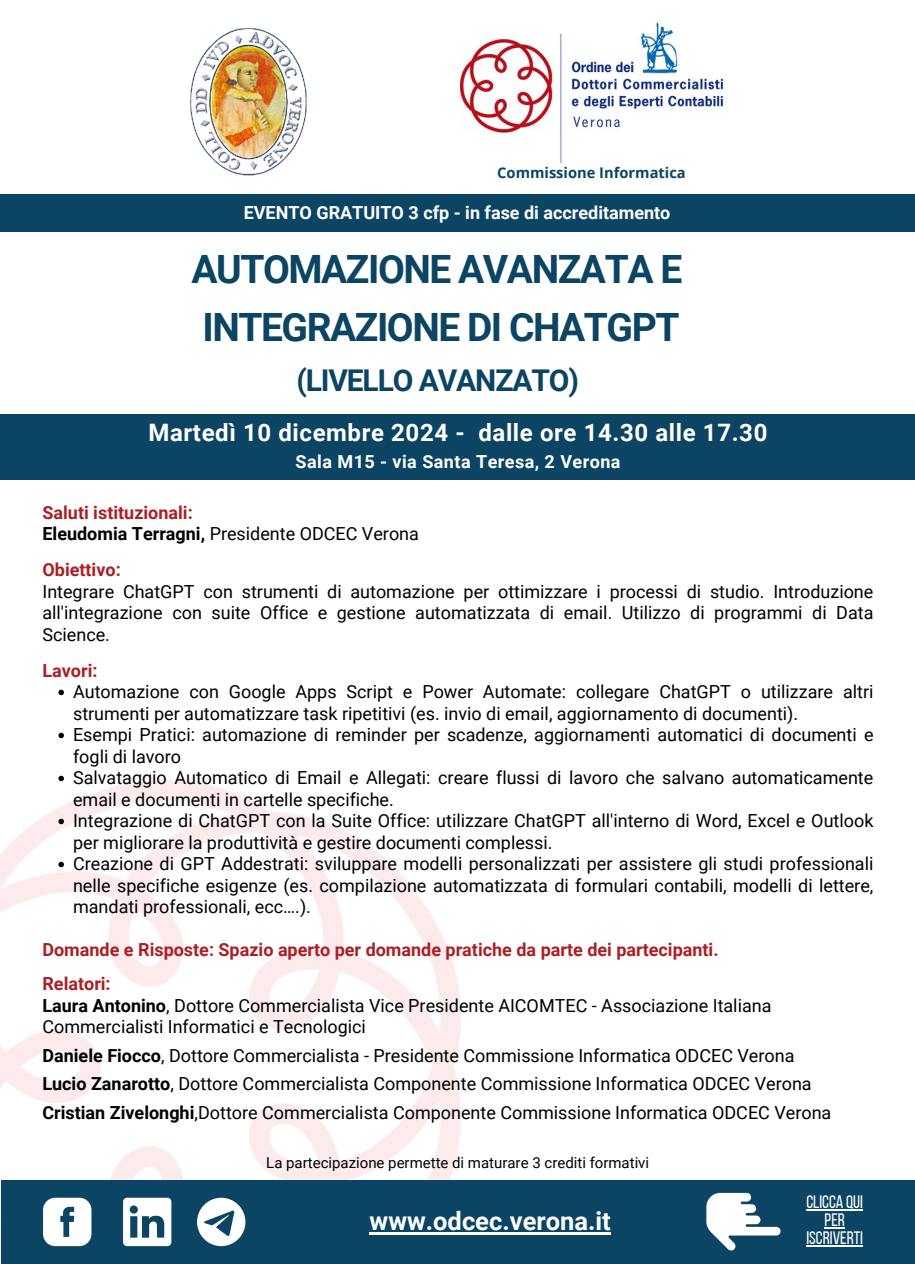
<style>
.page{position:relative;width:915px;height:1264px;background:#fff}
.page>*{position:absolute;margin:0;border:0;box-sizing:border-box;transform-origin:0 0}
.t1{font:700 39px/58.5px "Roboto";letter-spacing:-.04em;color:#0c4563}
.t2{font:700 30px "Roboto";letter-spacing:-.035em;color:#0c4563}
.t3{font:700 25.5px "Roboto";color:#fff}
.t4{font:700 24px "Roboto";letter-spacing:.025em;color:#fff}
.t5{font:18px/21.5px "Roboto";color:#000}
.t6{font:700 18px "Roboto";color:#ac1f26}
.t7{font:700 18px "Roboto";color:#fff}
.t8{font:700 18px "Roboto";letter-spacing:.025em;color:#fff}
.t9{font:18px/18px "Bebas Neue";color:#fff;text-align:center}
.t10{font:15px "Roboto";color:#000}
.t11{font:700 14.7px "Open Sans";color:#0c4563}
.s1{font-weight:700;color:#ac1f26}
.s2{font-weight:700}
</style>
<div class="page">
<div style="left:1px;top:1180px;width:913px;height:83px;background:#0c4563"></div>
<svg style="left:43px;top:1197px;width:48px;height:49px;background:#d5dfe4"></svg>
<svg style="left:123px;top:1197px;width:48px;height:49px"></svg>
<svg style="left:197px;top:1197px;width:48px;height:49px"></svg>
<svg style="left:706px;top:1192px;width:74px;height:58px"></svg>
<hr style="left:806px;top:1209px;width:57px;height:1px;background:#fff">
<svg style="left:824px;top:1227px;width:21px;height:1px"></svg>
<hr style="left:806px;top:1245px;width:57px;height:1px;background:#fff">
<hr style="left:369px;top:1232px;width:242px;height:2px;background:#fff">
<svg style="left:58px;top:689px;width:6px;height:6px"></svg>
<svg style="left:58px;top:732px;width:6px;height:6px"></svg>
<svg style="left:58px;top:775px;width:6px;height:6px"></svg>
<svg style="left:58px;top:818px;width:6px;height:6px"></svg>
<svg style="left:58px;top:861px;width:6px;height:6px"></svg>
<div style="left:0;top:194px;width:915px;height:37px;background:#0c4563"></div>
<div style="left:0;top:414px;width:914px;height:66px;background:#0c4563"></div>
<img style="left:459px;top:21px;width:264px;height:143px">
<img style="left:190px;top:28px;width:117px;height:148px">
<p class="t11" style="left:497px;top:163px;width:190px">Commissione Informatica</p>
<h4 class="t7" style="left:244px;top:202px;width:428px">EVENTO GRATUITO 3 cfp - in fase di accreditamento</h4>
<p class="t1" style="left:191px;top:240px;width:492px">AUTOMAZIONE AVANZATA E<br>INTEGRAZIONE DI CHATGPT</p>
<p class="t2" style="left:296px;top:363px;width:284px">(LIVELLO AVANZATO)</p>
<h4 class="t4" style="left:148px;top:419px;width:620px">Martedì 10 dicembre 2024 - dalle ore 14.30 alle 17.30</h4>
<h4 class="t8" style="left:295px;top:452px;width:326px">Sala M15 - via Santa Teresa, 2 Verona</h4>
<h3 class="t5" style="left:42px;top:501px;width:378px"><span class="s1">Saluti istituzionali:<br></span><span class="s2">Eleudomia Terragni,</span> Presidente ODCEC Verona</h3>
<h1 class="t5" style="left:42px;top:559px;width:832px"><span class="s1">Obiettivo:<br></span>Integrare ChatGPT con strumenti di automazione per ottimizzare i processi di studio. Introduzione all'integrazione con suite Office e gestione automatizzata di email. Utilizzo di programmi di Data Science.</h1>
<h2 class="t6" style="left:42px;top:660px;width:57px">Lavori:</h2>
<h4 class="t5" style="left:73px;top:681px;width:802px">Automazione con Google Apps Script e Power Automate: collegare ChatGPT o utilizzare altri strumenti per automatizzare task ripetitivi (es. invio di email, aggiornamento di documenti).</h4>
<h4 class="t5" style="left:73px;top:724px;width:802px">Esempi Pratici: automazione di reminder per scadenze, aggiornamenti automatici di documenti e fogli di lavoro</h4>
<h3 class="t5" style="left:73px;top:767px;width:801px">Salvataggio Automatico di Email e Allegati: creare flussi di lavoro che salvano automaticamente email e documenti in cartelle specifiche.</h3>
<p class="t5" style="left:73px;top:810px;width:802px">Integrazione di ChatGPT con la Suite Office: utilizzare ChatGPT all'interno di Word, Excel e Outlook per migliorare la produttività e gestire documenti complessi.</p>
<p class="t5" style="left:73px;top:853px;width:802px;text-align:justify">Creazione di GPT Addestrati: sviluppare modelli personalizzati per assistere gli studi professionali nelle specifiche esigenze (es. compilazione automatizzata di formulari contabili, modelli di lettere, mandati professionali, ecc….).</p>
<p class="t6" style="left:42px;top:939px;width:677px">Domande e Risposte: Spazio aperto per domande pratiche da parte dei partecipanti.</p>
<p class="t5" style="left:42px;top:973px;width:730px"><span class="s1">Relatori:<br></span><span class="s2">Laura Antonino</span>, Dottore Commercialista Vice Presidente AICOMTEC - Associazione Italiana<br>Commercialisti Informatici e Tecnologici</p>
<p class="t5" style="left:42px;top:1044px;width:753px"><span class="s2">Daniele Fiocco</span>, Dottore Commercialista - Presidente Commissione Informatica ODCEC Verona</p>
<h3 class="t5" style="left:42px;top:1073px;width:770px"><span class="s2">Lucio Zanarotto</span>, Dottore Commercialista Componente Commissione Informatica ODCEC Verona</h3>
<h4 class="t5" style="left:42px;top:1101px;width:790px"><span class="s2">Cristian Zivelonghi</span>,Dottore Commercialista Componente Commissione Informatica ODCEC Verona</h4>
<h4 class="t10" style="left:266px;top:1153px;width:384px">La partecipazione permette di maturare 3 crediti formativi</h4>
<h5 class="t3" style="left:369px;top:1206px;width:243px">www.odcec.verona.it</h5>
<p class="t9" style="left:806px;top:1194px;width:58px">CLICCA QUI<br>PER<br>ISCRIVERTI</p>
</div>
